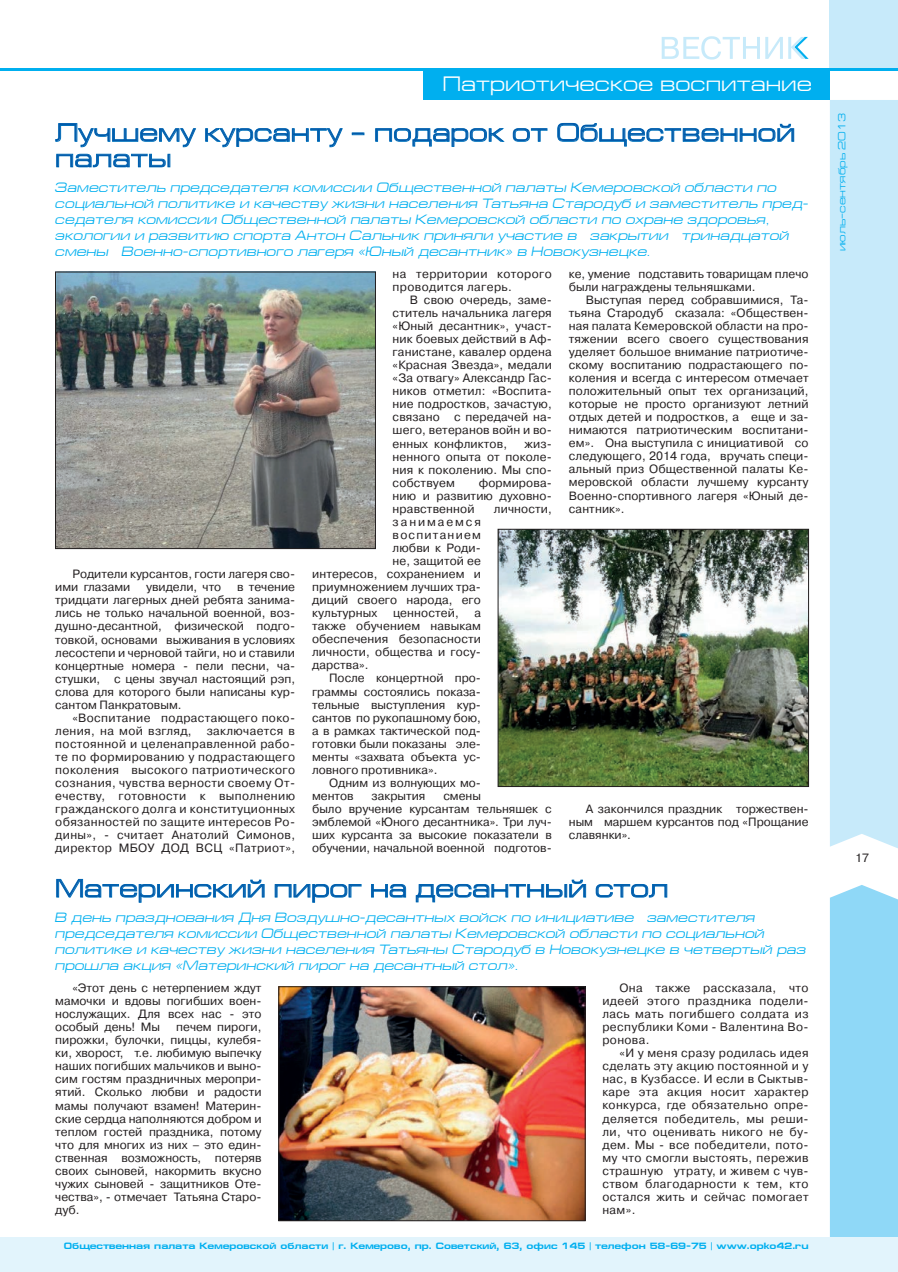
<style>
.page{position:relative;width:898px;height:1272px;background:#fff}
.page>*{position:absolute;margin:0;border:0;box-sizing:border-box;transform-origin:0 0}
.t1{font:25.5px/25.5px "Europe Ext";letter-spacing:.01em;color:#015aaa}
.t2{font:21px "Europe Ext";color:#fff}
.t3{font:italic 13.5px/16.2px "Europe Ext";color:#00afef}
.t4{font:12px/13px "Pragmatica C";letter-spacing:.01em;color:#231f20;text-align:justify}
.t5{font:12px/13px "Pragmatica C";letter-spacing:.03em;color:#231f20}
.t6{font:12px "Pragmatica C";letter-spacing:.1em;color:#231f20}
.t7{font:12px "Pragmatica C";letter-spacing:.16em;color:#231f20}
.t8{font:10.5px "Europe Ext";color:#00afef}
.t9{font:700 9.15px "Europe Ext";color:#00afef}
</style>
<div class="page">
<div style="left:830px;top:100px;width:67px;height:748px;background:#c7eafa"></div>
<div style="left:829px;top:885px;width:68px;height:352px;background:#8fd8f7"></div>
<div style="left:829px;top:0;width:68px;height:68px;background:#c7eafa"></div>
<div style="left:0;top:1237px;width:897px;height:34px;background:#e2f4fc"></div>
<hr style="left:0;top:68px;width:897px;height:2px;background:#00afef">
<svg style="left:661px;top:36px;width:147px;height:24px"></svg>
<svg style="left:55px;top:123px;width:141px;height:24px"></svg>
<svg style="left:205px;top:128px;width:138px;height:19px"></svg>
<svg style="left:352px;top:133px;width:12px;height:2px"></svg>
<svg style="left:375px;top:128px;width:130px;height:19px"></svg>
<svg style="left:512px;top:128px;width:35px;height:14px"></svg>
<svg style="left:557px;top:123px;width:237px;height:24px"></svg>
<svg style="left:56px;top:153px;width:114px;height:15px"></svg>
<svg style="left:56px;top:878px;width:209px;height:25px"></svg>
<svg style="left:274px;top:884px;width:88px;height:19px"></svg>
<svg style="left:371px;top:884px;width:35px;height:13px"></svg>
<svg style="left:415px;top:879px;width:171px;height:23px"></svg>
<svg style="left:595px;top:884px;width:72px;height:13px"></svg>
<div style="left:423px;top:68px;width:406px;height:32px;background:#00afef"></div>
<img style="left:500px;top:531px;width:306px;height:253px">
<div style="left:498px;top:529px;width:310px;height:257px;border:1px solid #231f20"></div>
<img style="left:280px;top:988px;width:303px;height:230px">
<div style="left:278px;top:986px;width:307px;height:234px;border:1px solid #231f20"></div>
<img style="left:57px;top:274px;width:316px;height:273px">
<div style="left:55px;top:272px;width:320px;height:277px;border:1px solid #231f20"></div>
<h2 class="t2" style="left:442px;top:72px;width:371px">Патриотическое воспитание</h2>
<h1 class="t1" style="left:55px;top:120px;width:741px">Лучшему курсанту – подарок от Общественной палаты</h1>
<p class="t3" style="left:55px;top:179px;width:754px">Заместитель председателя комиссии Общественной палаты Кемеровской области по социальной политике и качеству жизни населения Татьяна Стародуб и заместитель пред&shy;седателя комиссии Общественной палаты Кемеровской области по охране здоровья, экологии и развитию спорта Антон Сальник приняли участие в закрытии тринадцатой смены Военно-спортивного лагеря «Юный десантник» в Новокузнецке.</p>
<p class="t4" style="left:55px;top:568px;width:241px;text-indent:17px">Родители курсантов, гости лагеря сво&shy;ими глазами</p>
<p class="t4" style="left:55px;top:581px;width:241px;text-indent:182px">в течение тридцати лагерных дней ребята занима&shy;лись не только начальной военной, воз&shy;душно-десантной, физической подго&shy;товкой, основами выживания в условиях лесостепи и черновой тайги, но и ставили концертные номера - пели песни, ча&shy;стушки, с цены звучал настоящий рэп, слова для которого были написаны кур&shy;сантом Панкратовым.</p>
<p class="t4" style="left:55px;top:711px;width:241px;text-indent:17px">«Воспитание подрастающего поко&shy;ления, на мой взгляд, заключается в постоянной и целенаправленной рабо&shy;те по формированию у подрастающего поколения высокого патриотического сознания, чувства верности своему От&shy;ечеству, готовности к выполнению гражданского долга и конституционных обязанностей по защите интересов Ро&shy;дины», - считает Анатолий Симонов, директор МБОУ ДОД ВСЦ «Патриот»,</p>
<p class="t4" style="left:146px;top:581px;width:77px">увидели, что</p>
<p class="t5" style="left:392px;top:267px;width:161px">на территории которого проводится лагерь.</p>
<p class="t4" style="left:392px;top:293px;width:161px;text-indent:17px">В свою очередь, заме&shy;ститель начальника лагеря «Юный десантник», участ&shy;ник боевых действий в Аф&shy;ганистане, кавалер ордена «Красная Звезда», медали «За отвагу» Александр Гас&shy;ников отметил: «Воспита&shy;ние подростков, зачастую, связано с передачей на&shy;шего, ветеранов войн и во&shy;енных конфликтов,</p>
<p class="t4" style="left:392px;top:437px;width:161px;text-indent:132px">жиз&shy;ненного опыта от поколе&shy;ния к поколению. Мы спо&shy;собствуем</p>
<p class="t4" style="left:392px;top:476px;width:161px;text-indent:86px">формирова&shy;нию и развитию духовно&shy;нравственной</p>
<p class="t4" style="left:494px;top:502px;width:59px">личности,</p>
<p class="t7" style="left:392px;top:515px;width:90px">занимаемся</p>
<p class="t6" style="left:392px;top:528px;width:90px">воспитанием</p>
<p class="t4" style="left:392px;top:541px;width:90px">любви к Роди-</p>
<p class="t4" style="left:392px;top:554px;width:90px">не, защитой ее</p>
<p class="t4" style="left:312px;top:567px;width:170px">интересов, сохранением и</p>
<p class="t4" style="left:312px;top:580px;width:170px">приумножением лучших тра-</p>
<p class="t4" style="left:312px;top:593px;width:170px">диций своего народа, его</p>
<p class="t4" style="left:312px;top:606px;width:67px">культурных</p>
<p class="t4" style="left:393px;top:606px;width:67px">ценностей,</p>
<p class="t4" style="left:312px;top:606px;width:170px;text-indent:162px">а также обучением навыкам обеспечения безопасности личности, общества и госу&shy;дарства».</p>
<p class="t4" style="left:312px;top:672px;width:170px;text-indent:17px">После концертной про&shy;граммы состоялись показа&shy;тельные выступления кур&shy;сантов по рукопашному бою, а в рамках тактической под&shy;готовки были показаны эле&shy;менты «захвата объекта ус&shy;ловного противника».</p>
<p class="t4" style="left:312px;top:776px;width:170px;text-indent:17px">Одним из волнующих мо&shy;ментов</p>
<p class="t4" style="left:312px;top:789px;width:241px;text-align:left;text-indent:131px">смены<br>было вручение курсантам тельняшек с эмблемой «Юного десантника». Три луч&shy;ших курсанта за высокие показатели в обучении, начальной военной подготов-</p>
<p class="t4" style="left:371px;top:789px;width:55px">закрытия</p>
<p class="t4" style="left:568px;top:267px;width:241px">ке, умение подставить товарищам плечо были награждены тельняшками.</p>
<p class="t4" style="left:568px;top:293px;width:241px;text-indent:17px">Выступая перед собравшимися, Та&shy;тьяна Стародуб сказала: «Обществен&shy;ная палата Кемеровской области на про&shy;тяжении всего своего существования уделяет большое внимание патриотиче&shy;скому воспитанию подрастающего по&shy;коления и всегда с интересом отмечает положительный опыт тех организаций, которые не просто организуют летний отдых детей и подростков, а еще и за&shy;нимаются патриотическим воспитани&shy;ем». Она выступила с инициативой со следующего, 2014 года, вручать специ&shy;альный приз Общественной палаты Ке&shy;меровской области лучшему курсанту Военно-спортивного лагеря «Юный де&shy;сантник».</p>
<p class="t4" style="left:568px;top:802px;width:241px;text-indent:17px">А закончился праздник торжествен&shy;ным маршем курсантов под «Прощание славянки».</p>
<h1 class="t1" style="left:55px;top:875px;width:614px">Материнский пирог на десантный стол</h1>
<p class="t3" style="left:55px;top:909px;width:752px">В день празднования Дня Воздушно-десантных войск по инициативе заместителя председателя комиссии Общественной палаты Кемеровской области по социальной политике и качеству жизни населения Татьяны Стародуб в Новокузнецке в четвертый раз прошла акция «Материнский пирог на десантный стол».</p>
<p class="t4" style="left:55px;top:981px;width:208px;text-indent:17px">«Этот день с нетерпением ждут мамочки и вдовы погибших воен&shy;нослужащих. Для всех нас - это особый день! Мы</p>
<p class="t4" style="left:602px;top:981px;width:208px;text-indent:17px">Она также рассказала, что идеей этого праздника подели&shy;лась мать погибшего солдата из республики Коми - Валентина Во&shy;ронова.</p>
<p class="t4" style="left:602px;top:1046px;width:208px;text-indent:17px">«И у меня сразу родилась идея сделать эту акцию постоянной и у нас, в Кузбассе. И если в Сыктыв&shy;каре эта акция носит характер конкурса, где обязательно опре&shy;деляется победитель, мы реши&shy;ли, что оценивать никого не бу&shy;дем. Мы - все победители, пото&shy;му что смогли выстоять, пережив страшную утрату, и живем с чув&shy;ством благодарности к тем, кто остался жить и сейчас помогает нам».</p>
<p class="t4" style="left:55px;top:1020px;width:208px;text-indent:121px">печем пироги, пирожки, булочки, пиццы, кулебя&shy;ки, хворост, т.е. любимую выпечку наших погибших мальчиков и выно&shy;сим гостям праздничных меропри&shy;ятий. Сколько любви и радости мамы получают взамен! Материн&shy;ские сердца наполняются добром и теплом гостей праздника, потому что для многих из них – это един&shy;ственная возможность, потеряв своих сыновей, накормить вкусно чужих сыновей - защитников Оте&shy;чества», - отмечает Татьяна Старо&shy;дуб.</p>
<p class="t9" style="left:64px;top:1240px;width:746px">Общественная палата Кемеровской области | г. Кемерово, пр. Советский, 63, офис 145 | телефон 58-69-75 | www.opko42.ru</p>
<p class="t8" style="left:835px;top:251px;width:140px;rotate:-90deg">июль–сентябрь 2013</p>
<p class="t4" style="left:854px;top:851px;width:15px">17</p>
</div>
